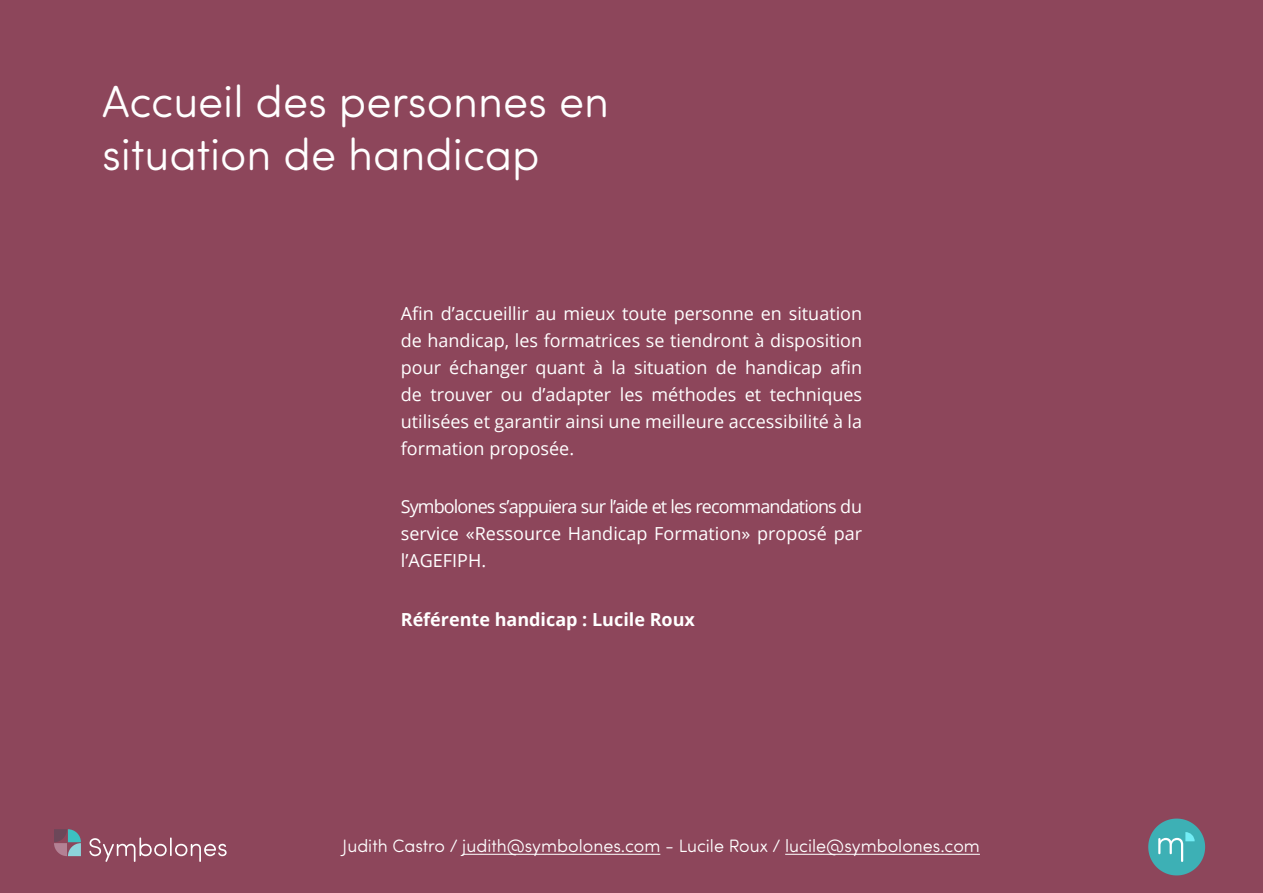
<style>
.page{position:relative;width:1263px;height:893px;background:#fff}
.page>*{position:absolute;margin:0;border:0;box-sizing:border-box;transform-origin:0 0}
.t1{font:300 45px/52.5px "Sofia Pro Soft";color:#fff}
.t2{font:18px/27px "Open Sans";color:#fff;text-align:justify}
.t3{font:300 18px "Sofia Pro Soft";color:#fff}
.t4{font:700 18px "Open Sans";color:#fff}
</style>
<div class="page">
<div style="left:0;top:798px;width:1263px;height:95px;background:#8d465b"></div>
<hr style="left:462px;top:854px;width:198px;height:1px;background:#fff">
<hr style="left:785px;top:854px;width:195px;height:1px;background:#fff">
<svg style="left:54px;top:829px;width:27px;height:27px"></svg>
<svg style="left:89px;top:837px;width:138px;height:25px"></svg>
<svg style="left:1148px;top:819px;width:57px;height:56px"></svg>
<div style="left:0;top:0;width:1263px;height:798px;background:#8d465b"></div>
<p class="t1" style="left:102px;top:73px;width:509px">Accueil des personnes en situation de handicap</p>
<p class="t2" style="left:401px;top:299px;width:463px">Afin d’accueillir au mieux toute personne en situation de handicap, les formatrices se tiendront à disposition pour échanger quant à la situation de handicap afin de trouver ou d’adapter les méthodes et techniques utilisées et garantir ainsi une meilleure accessibilité à la formation proposée.</p>
<p class="t2" style="left:401px;top:493px;width:463px">Symbolones s’appuiera sur l’aide et les recommandations du service «Ressource Handicap Formation» proposé par l’AGEFIPH.</p>
<p class="t4" style="left:401px;top:607px;width:296px">Référente handicap : Lucile Roux</p>
<p class="t3" style="left:343px;top:834px;width:639px">Judith Castro / judith@symbolones.com - Lucile Roux / lucile@symbolones.com</p>
</div>
